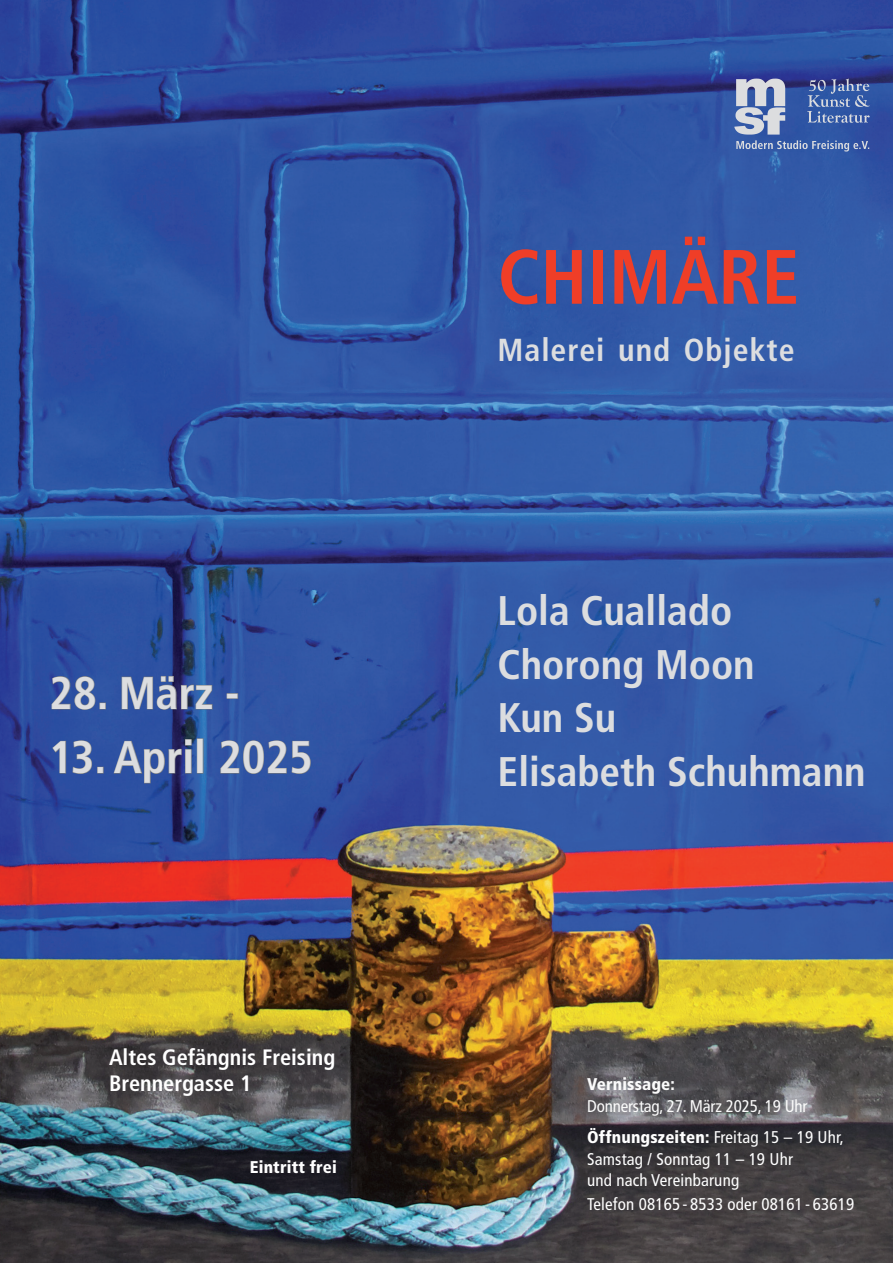
<style>
.page{position:relative;width:893px;height:1263px;background:#fff}
.page>*{position:absolute;margin:0;border:0;box-sizing:border-box;transform-origin:0 0}
.t1{font:700 condensed 76.95px "Frutiger LT Std";color:#ef3e27}
.t2{font:700 condensed 45.6px "Frutiger LT Std";color:#dcdddf}
.t3{font:700 condensed 41.4px/53.6px "Frutiger LT Std";color:#dcdddf}
.t4{font:700 condensed 31.8px "Frutiger LT Std";letter-spacing:.03em;color:#dcdddf}
.t5{font:700 condensed 22.35px/26.5px "Frutiger LT Std";color:#fff}
.t6{font:condensed 16.95px/21.1px "Frutiger LT Std";letter-spacing:.01em;color:#fff}
.t7{font:condensed 16.95px/31.8px "Frutiger LT Std";letter-spacing:-.01em;color:#fbfbfb}
.t8{font:900 condensed 16.95px "Frutiger LT Std";letter-spacing:.01em;color:#fff}
.t9{font:900 condensed 16.95px "Frutiger LT Std";letter-spacing:.01em;color:#fbfbfb}
.s1{font-weight:900;color:#fff}
.s2{color:#fff}
</style>
<div class="page">
<img style="left:0;top:0;width:893px;height:1263px">
<img style="left:733px;top:75px;width:141px;height:78px">
<svg style="left:51px;top:676px;width:55px;height:34px;background:#38569b"></svg>
<svg style="left:122px;top:676px;width:91px;height:34px;background:#395493"></svg>
<div style="left:227px;top:693px;width:11px;height:5px;border:1px solid #76787b"></div>
<svg style="left:52px;top:741px;width:14px;height:33px"></svg>
<svg style="left:72px;top:740px;width:31px;height:34px"></svg>
<svg style="left:114px;top:739px;width:78px;height:44px;background:#344e93"></svg>
<div style="left:197px;top:739px;width:6px;height:34px;border:1px solid #76787b"></div>
<svg style="left:220px;top:740px;width:91px;height:34px;background:#3c5a9d"></svg>
<h2 class="t2" style="left:49px;top:666px;width:192px">28. März -</h2>
<h2 class="t2" style="left:49px;top:730px;width:265px">13. April 2025</h2>
<h3 class="t5" style="left:109px;top:1044px;width:228px">Altes Gefängnis Freising<br>Brennergasse 1</h3>
<p class="t8" style="left:250px;top:1156px;width:88px">Eintritt frei</p>
<h1 class="t1" style="left:498px;top:231px;width:303px">ChiMärE</h1>
<h3 class="t4" style="left:498px;top:331px;width:298px">Malerei und Objekte</h3>
<h3 class="t3" style="left:498px;top:584px;width:369px">Lola Cuallado<br>Chorong Moon<br>Kun Su<br>Elisabeth Schuhmann</h3>
<p class="t9" style="left:587px;top:1074px;width:89px">Vernissage:</p>
<p class="t7" style="left:587px;top:1090px;width:258px">Donnerstag, 27. März 2025, 19 Uhr<br><span class="s1">Öffnungszeiten:</span> <span class="s2">Freitag 15 – 19 Uhr,</span></p>
<p class="t6" style="left:587px;top:1148px;width:207px">Samstag / Sonntag 11 – 19 Uhr und nach Vereinbarung</p>
<p class="t6" style="left:587px;top:1194px;width:269px">Telefon 08165 - 8533 oder 08161 - 63619</p>
</div>
